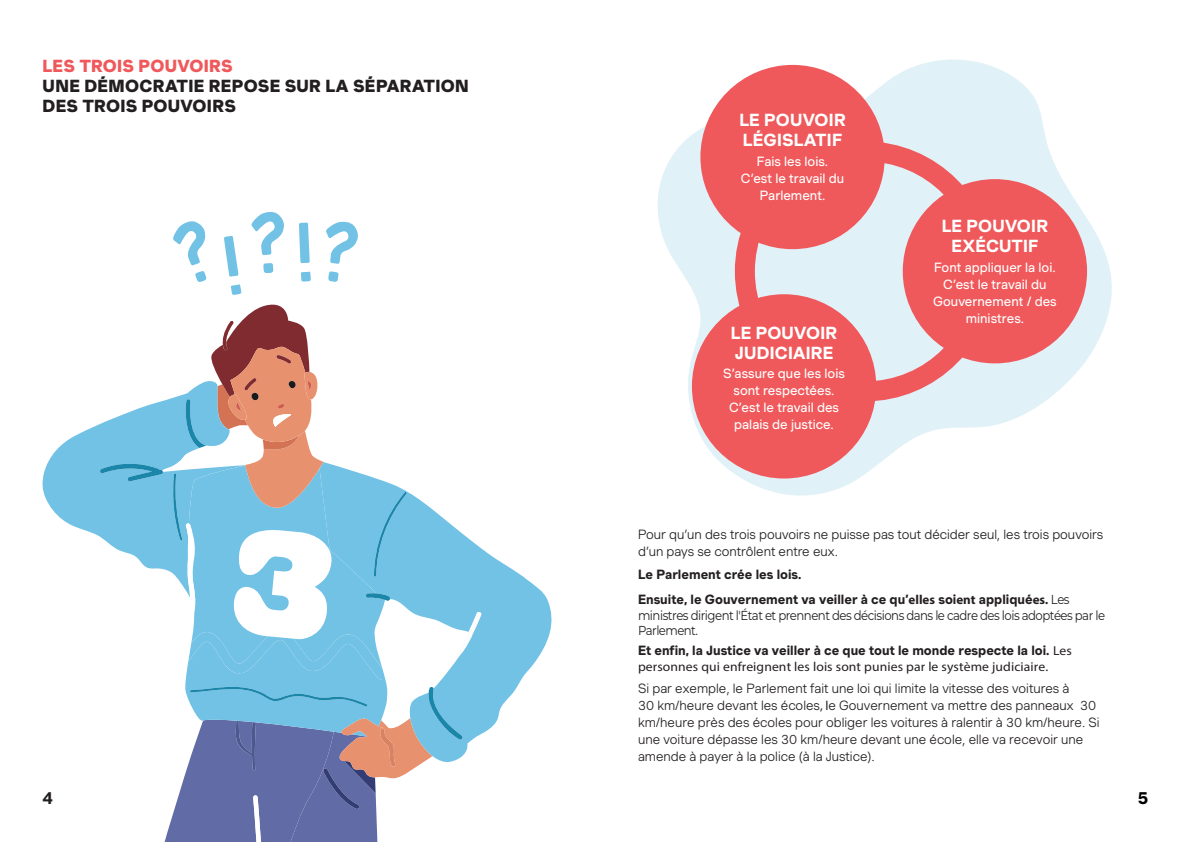
<style>
.page{position:relative;width:1191px;height:842px;background:#fff}
.page>*{position:absolute;margin:0;border:0;box-sizing:border-box;transform-origin:0 0}
.t1{font:700 17px/20px "Muoto";letter-spacing:.015em;color:#fff}
.t2{font:900 17px/20px "Muoto";letter-spacing:.015em;color:#231f20}
.t3{font:900 17px "Muoto";letter-spacing:.015em;color:#f0595b}
.t4{font:700 17px "Muoto";color:#231f20}
.t5{font:700 17px "Muoto";color:#000001}
.t6{font:300 13px/17px "Muoto";color:#231f20}
.t7{font:13px/17px "Muoto";color:#fff;text-align:center}
.t8{font:13px/15.6px "Myriad Pro";letter-spacing:.01em;color:#231f20;scale:1.05 1}
.t9{font:13px/15.4px "Montserrat";letter-spacing:-.045em;color:#231f20;scale:.9 1}
.t10{font:700 13px/25.3px "Muoto";color:#231f20}
.s1{font-family:"Myriad Pro"}
.s2{font-family:"Montserrat";font-weight:400}
.s3{font-family:"Muoto";font-weight:700}
.s4{font-family:"Myriad Pro";font-weight:400}
</style>
<div class="page">
<svg style="left:657px;top:59px;width:455px;height:437px;fill:#e1f1f8"></svg>
<div style="left:735px;top:141px;width:260px;height:260px;border:20px solid #f0595b;border-radius:50%"></div>
<svg style="left:42px;top:424px;width:57px;height:112px;fill:#72c2e6"></svg>
<svg style="left:482px;top:549px;width:70px;height:185px;fill:#72c2e6"></svg>
<svg style="left:99px;top:212px;width:383px;height:630px"></svg>
<div style="left:700px;top:65px;width:184px;height:184px;background:#f0595b;border-radius:50%"></div>
<div style="left:902px;top:179px;width:185px;height:184px;background:#f0595b;border-radius:50%"></div>
<div style="left:692px;top:294px;width:184px;height:184px;background:#f0595b;border-radius:50%"></div>
<p class="t3" style="left:43px;top:53px;width:192px">LES TROIS POUVOIRS</p>
<p class="t2" style="left:43px;top:75px;width:427px">UNE DÉMOCRATIE REPOSE SUR LA SÉPARATION<br>DES TROIS POUVOIRS</p>
<p class="t1" style="left:739px;top:110px;width:108px">LE POUVOIR<br>LÉGISLATIF</p>
<p class="t7" style="left:741px;top:153px;width:105px">Fais les lois.<br>C’est le travail du<br>Parlement.</p>
<p class="t1" style="left:731px;top:322px;width:108px">LE POUVOIR<br>JUDICIAIRE</p>
<p class="t7" style="left:723px;top:365px;width:123px">S’assure que les lois sont respectées.</p>
<p class="t7" style="left:729px;top:399px;width:111px">C’est le travail des palais de justice.</p>
<p class="t1" style="left:941px;top:215px;width:108px;text-align:center">LE POUVOIR<br>EXÉCUTIF</p>
<p class="t7" style="left:934px;top:258px;width:123px">Font appliquer la loi.</p>
<p class="t7" style="left:933px;top:275px;width:125px">C’est le travail du<br>Gouvernement / des ministres.</p>
<p class="t6" style="left:638px;top:526px;width:467px">Pour qu’un des trois pouvoirs ne puisse pas tout décider seul, les trois pouvoirs d’un pays se contrôlent entre eux.</p>
<p class="t10" style="left:638px;top:561px;width:433px">Le Parlement crée les lois.<br>Ensuite, le Gouvernement va veiller à ce qu’<span class="s1">elles</span> soi<span class="s1">ent</span> appliqué<span class="s1">es</span>. <span class="s2">Les</span></p>
<p class="t9" style="left:638px;top:607px;width:520px">ministres dirigent l'État et prennent des décisions dans le cadre des lois adoptées par le<br>Parlement.</p>
<p class="t8" style="left:638px;top:643px;width:415px"><span class="s3">Et enfin, la Justice va veiller à ce que tout le monde respecte la loi.</span> Les personnes qui enfreignent les lois sont punies par le système judiciaire.</p>
<p class="t6" style="left:638px;top:680px;width:463px">Si par exemple, le Parlement fait une loi qui limite la vitesse des voitures à<br>30 km/heure devant les écoles<span class="s4">, l</span>e Gouvernement va mettre des panneaux 30 km/heure près des écoles pour obliger les voitures à ralentir à 30 km/heure. Si une voiture dépasse les 30 km/heure devant une école, elle va recevoir une amende à payer à la police (à la Justice).</p>
<h1 class="t4" style="left:43px;top:785px;width:12px">4</h1>
<h1 class="t5" style="left:1137px;top:785px;width:12px">5</h1>
</div>
